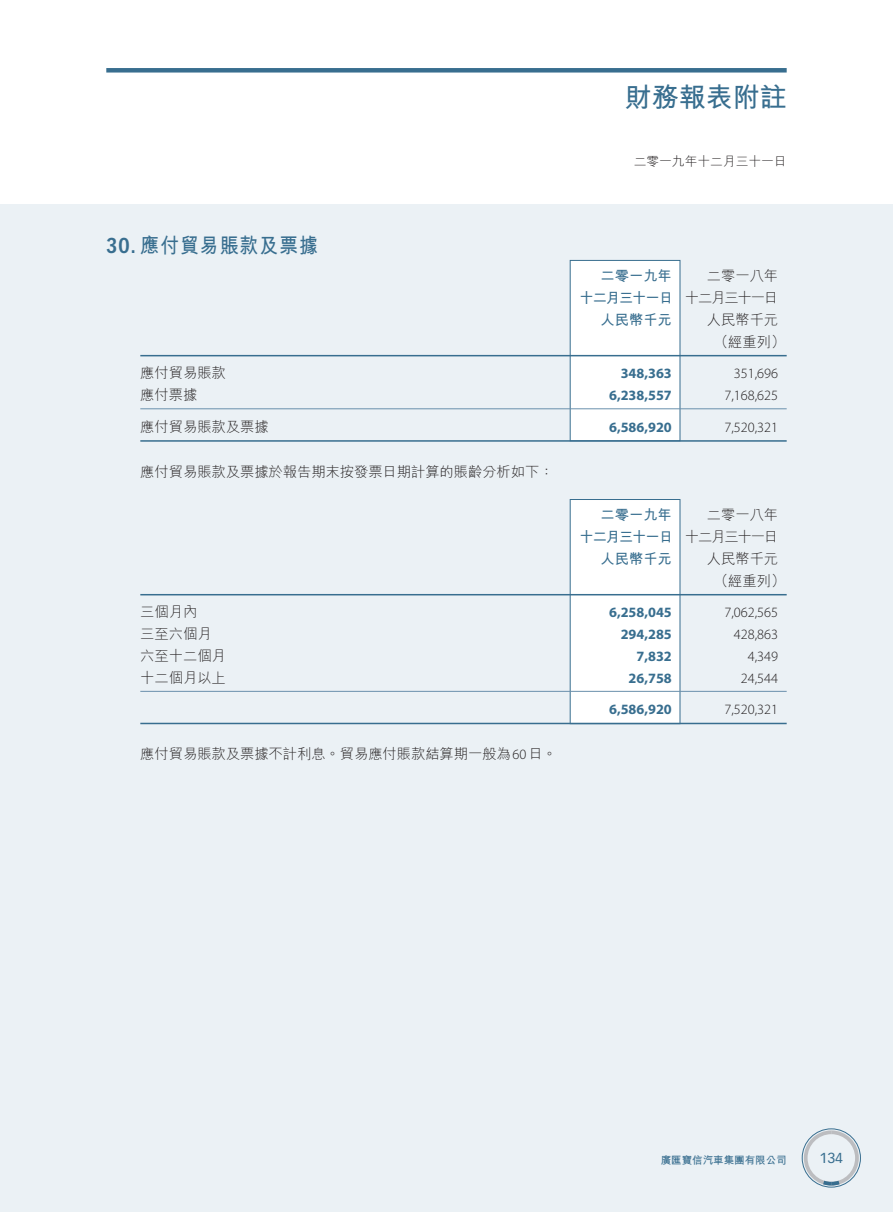
<style>
.page{position:relative;width:893px;height:1212px;background:#fff}
.page>*{position:absolute;margin:0;border:0;box-sizing:border-box;transform-origin:0 0}
.t1{font:700 27px "M Hei HK";color:#386e8f}
.t2{font:700 21px "M Hei HK";letter-spacing:.05em;color:#386e8f;scale:.9 1}
.t3{font:300 14.25px "M Hei HK";color:#231f20}
.t4{font:300 14.25px "Myriad Pro";color:#231f20}
.t5{font:700 14.25px "Myriad Pro";color:#386e8f}
.t6{font:700 14.25px "M Hei HK";color:#386e8f}
.t7{font:300 14.25px "M Hei HK";letter-spacing:-.075em;color:#231f20}
.t8{font:700 14.25px "M Hei HK";letter-spacing:-.075em;color:#386e8f}
.t9{font:14.25px "Vectora LT Std";color:#386e8f}
.t10{font:300 12.75px "M Hei HK";color:#231f20}
.t11{font:700 10.5px "M Hei HK";color:#386e8f}
.s1{font-family:"Vectora LT Std"}
.s2{font-family:"Myriad Pro"}
</style>
<div class="page">
<div style="left:0;top:204px;width:893px;height:1008px;background:#ebf1f5"></div>
<div style="left:106px;top:68px;width:681px;height:5px;background:#386e8f"></div>
<svg style="left:804px;top:1130px;width:55px;height:55px"></svg>
<div style="left:802px;top:1128px;width:59px;height:59px;border:1px solid #386e8f;border-radius:50%"></div>
<div style="left:570px;top:499px;width:110px;height:225px;background:#fff;border:1px solid #386e8f"></div>
<div style="left:570px;top:260px;width:110px;height:181px;background:#fff;border:1px solid #386e8f"></div>
<hr style="left:140px;top:355px;width:647px;height:1px;background:#386e8f">
<hr style="left:140px;top:408px;width:647px;height:1px;background:#6a90ac">
<hr style="left:140px;top:440px;width:647px;height:2px;background:#386e8f">
<hr style="left:140px;top:594px;width:647px;height:1px;background:#386e8f">
<hr style="left:140px;top:691px;width:647px;height:1px;background:#6a90ac">
<hr style="left:140px;top:723px;width:647px;height:1px;background:#386e8f">
<h1 class="t1" style="left:625px;top:77px;width:164px">財務報表附註</h1>
<p class="t10" style="left:634px;top:155px;width:155px">二零一九年十二月三十一日</p>
<h2 class="t2" style="left:106px;top:230px;width:237px"><span class="s1">30.</span> 應付貿易賬款及票據</h2>
<p class="t6" style="left:601px;top:266px;width:73px">二零一九年</p>
<p class="t3" style="left:707px;top:269px;width:73px">二零一八年</p>
<p class="t8" style="left:580px;top:287px;width:95px">十二月三十一日</p>
<p class="t7" style="left:685px;top:290px;width:95px">十二月三十一日</p>
<p class="t6" style="left:601px;top:309px;width:73px">人民幣千元</p>
<p class="t3" style="left:707px;top:312px;width:73px">人民幣千元</p>
<p class="t3" style="left:140px;top:366px;width:87px">應付貿易賬款</p>
<p class="t5" style="left:621px;top:364px;width:53px">348,363</p>
<p class="t3" style="left:714px;top:334px;width:73px">（經重列(</p>
<p class="t4" style="left:734px;top:365px;width:46px">351,696</p>
<p class="t3" style="left:140px;top:387px;width:58px">應付票據</p>
<p class="t5" style="left:609px;top:386px;width:64px">6,238,557</p>
<p class="t4" style="left:724px;top:387px;width:55px">7,168,625</p>
<p class="t3" style="left:140px;top:419px;width:130px">應付貿易賬款及票據</p>
<p class="t3" style="left:140px;top:464px;width:415px">應付貿易賬款及票據於報告期末按發票日期計算的賬齡分析如下：</p>
<p class="t5" style="left:609px;top:418px;width:64px">6,586,920</p>
<p class="t4" style="left:724px;top:418px;width:55px">7,520,321</p>
<p class="t6" style="left:601px;top:505px;width:73px">二零一九年</p>
<p class="t3" style="left:707px;top:508px;width:73px">二零一八年</p>
<p class="t8" style="left:580px;top:526px;width:95px">十二月三十一日</p>
<p class="t7" style="left:685px;top:529px;width:95px">十二月三十一日</p>
<p class="t6" style="left:601px;top:548px;width:73px">人民幣千元</p>
<p class="t3" style="left:707px;top:551px;width:73px">人民幣千元</p>
<p class="t3" style="left:140px;top:605px;width:59px">三個月內</p>
<p class="t5" style="left:609px;top:603px;width:64px">6,258,045</p>
<p class="t3" style="left:714px;top:573px;width:73px">（經重列(</p>
<p class="t4" style="left:724px;top:604px;width:55px">7,062,565</p>
<p class="t3" style="left:140px;top:626px;width:73px">三至六個月</p>
<p class="t5" style="left:621px;top:625px;width:53px">294,285</p>
<p class="t4" style="left:734px;top:626px;width:46px">428,863</p>
<p class="t3" style="left:140px;top:648px;width:87px">六至十二個月</p>
<p class="t5" style="left:636px;top:647px;width:37px">7,832</p>
<p class="t4" style="left:748px;top:647px;width:32px">4,349</p>
<p class="t3" style="left:140px;top:670px;width:87px">十二個月以上</p>
<p class="t5" style="left:629px;top:668px;width:45px">26,758</p>
<p class="t4" style="left:741px;top:669px;width:39px">24,544</p>
<p class="t5" style="left:609px;top:700px;width:64px">6,586,920</p>
<p class="t4" style="left:724px;top:701px;width:55px">7,520,321</p>
<p class="t3" style="left:140px;top:747px;width:418px">應付貿易賬款及票據不計利息。貿易應付賬款結算期一般為<span class="s2">60</span>日。</p>
<p class="t11" style="left:661px;top:1152px;width:128px">廣匯寶信汽車集團有限公司</p>
<p class="t9" style="left:819px;top:1149px;width:25px">134</p>
</div>
